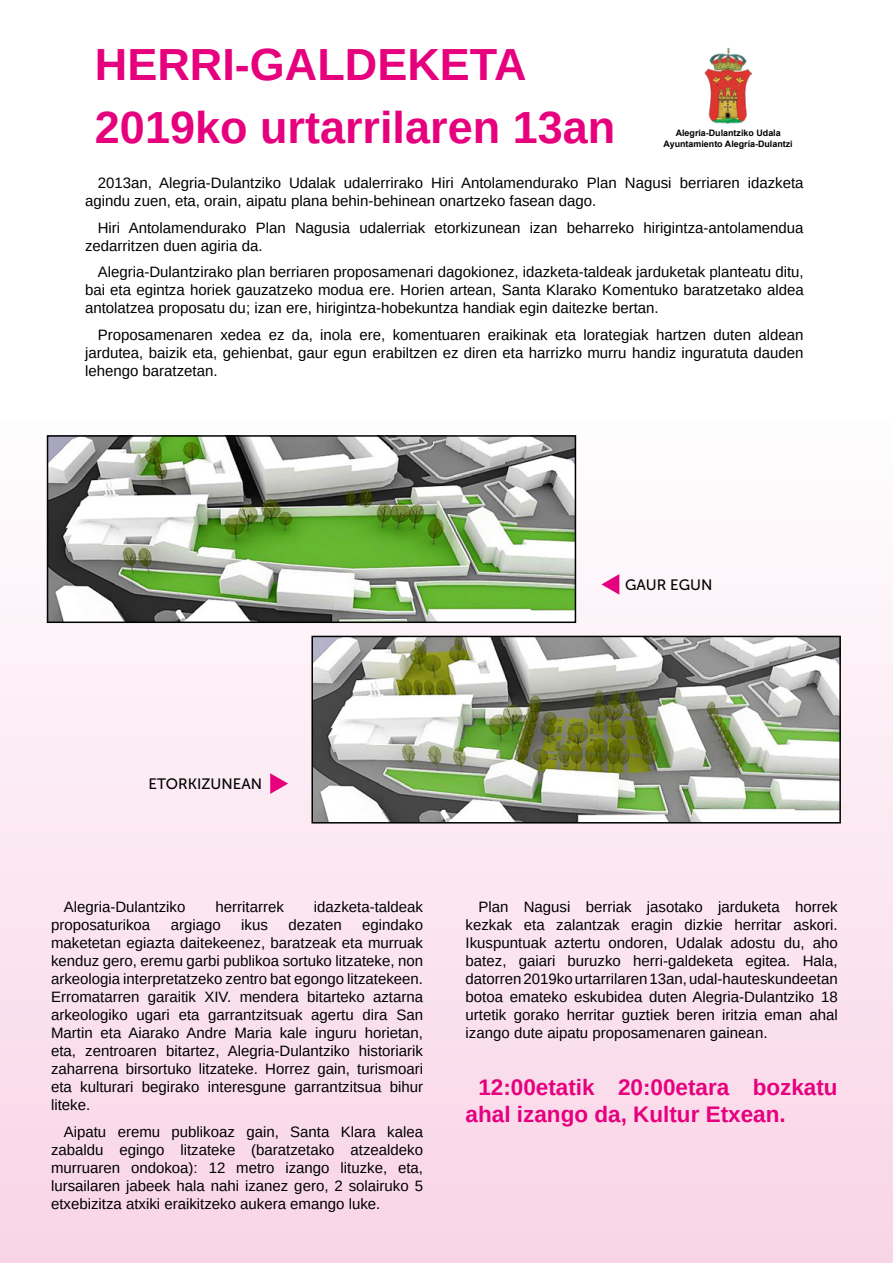
<style>
.page{position:relative;width:893px;height:1263px;background:#fff}
.page>*{position:absolute;margin:0;border:0;box-sizing:border-box;transform-origin:0 0}
.t1{font:700 45px/62.6px "Arimo";color:#e6007d}
.t2{font:700 22.5px/27px "Arimo";color:#e6007d}
.t3{font:15px/18px "Arimo";color:#000;text-align:justify}
.t4{font:15px "Museo Sans 500";color:#000}
.t5{font:700 8.85px/10.6px "Arial";color:#000;text-align:center}
</style>
<div class="page">
<div style="left:0;top:421px;width:893px;height:842px;background:linear-gradient(to bottom,#fdfdfd,#f9d4e7)"></div>
<img style="left:705px;top:48px;width:46px;height:76px">
<img style="left:50px;top:438px;width:523px;height:182px">
<div style="left:47px;top:435px;width:529px;height:188px;border:2px solid #000"></div>
<img style="left:314px;top:639px;width:524px;height:181px">
<div style="left:311px;top:636px;width:530px;height:187px;border:2px solid #000"></div>
<svg style="left:601px;top:574px;width:18px;height:21px"></svg>
<svg style="left:270px;top:773px;width:18px;height:21px"></svg>
<h1 class="t1" style="left:95px;top:34px;width:522px">HERRI-GALDEKETA<br>2019ko urtarrilaren 13an</h1>
<p class="t5" style="left:664px;top:128px;width:131px">Alegria-Dulantziko Udala<br>Ayuntamiento Alegría-Dulantzi</p>
<p class="t3" style="left:85px;top:174px;width:720px;text-indent:13px">2013an, Alegria-Dulantziko Udalak udalerrirako Hiri Antolamendurako Plan Nagusi berriaren idazketa agindu zuen, eta, orain, aipatu plana behin-behinean onartzeko fasean dago.</p>
<p class="t3" style="left:85px;top:219px;width:720px;text-indent:13px">Hiri Antolamendurako Plan Nagusia udalerriak etorkizunean izan beharreko hirigintza-antolamendua zedarritzen duen agiria da.</p>
<p class="t3" style="left:85px;top:263px;width:720px;text-indent:13px">Alegria-Dulantzirako plan berriaren proposamenari dagokionez, idazketa-taldeak jarduketak planteatu ditu, bai eta egintza horiek gauzatzeko modua ere. Horien artean, Santa Klarako Komentuko baratzetako aldea antolatzea proposatu du; izan ere, hirigintza-hobekuntza handiak egin daitezke bertan.</p>
<p class="t3" style="left:85px;top:326px;width:720px;text-indent:13px">Proposamenaren xedea ez da, inola ere, komentuaren eraikinak eta lorategiak hartzen duten aldean jardutea, baizik eta, gehienbat, gaur egun erabiltzen ez diren eta harrizko murru handiz inguratuta dauden lehengo baratzetan.</p>
<p class="t4" style="left:625px;top:576px;width:89px">GAUR EGUN</p>
<p class="t4" style="left:148px;top:776px;width:115px">ETORKIZUNEAN</p>
<p class="t3" style="left:64px;top:898px;width:123px">Alegria-Dulantziko</p>
<p class="t3" style="left:215px;top:898px;width:70px">herritarrek</p>
<p class="t3" style="left:314px;top:898px;width:111px">idazketa-taldeak</p>
<p class="t3" style="left:51px;top:916px;width:101px">proposaturikoa</p>
<p class="t3" style="left:171px;top:916px;width:52px">argiago</p>
<p class="t3" style="left:241px;top:916px;width:28px">ikus</p>
<p class="t3" style="left:288px;top:916px;width:55px">dezaten</p>
<p class="t3" style="left:51px;top:916px;width:374px;text-indent:311px">egindako maketetan egiazta daitekeenez, baratzeak eta murruak kenduz gero, eremu garbi publikoa sortuko litzateke, non arkeologia interpretatzeko zentro bat egongo litzatekeen.<br>Erromatarren garaitik XIV. mendera bitarteko aztarna arkeologiko ugari eta garrantzitsuak agertu dira San Martin eta Aiarako Andre Maria kale inguru horietan, eta, zentroaren bitartez, Alegria-Dulantziko historiarik zaharrena birsortuko litzateke. Horrez gain, turismoari eta kulturari begirako interesgune garrantzitsua bihur liteke.</p>
<p class="t3" style="left:51px;top:1123px;width:374px;text-indent:13px">Aipatu eremu publikoaz gain, Santa Klara kalea zabaldu egingo litzateke (baratzetako atzealdeko murruaren ondokoa): 12 metro izango lituzke, eta, lursailaren jabeek hala nahi izanez gero, 2 solairuko 5 etxebizitza atxiki eraikitzeko aukera emango luke.</p>
<p class="t3" style="left:466px;top:898px;width:374px;text-indent:13px">Plan Nagusi berriak jasotako jarduketa horrek kezkak eta zalantzak eragin dizkie herritar askori.<br>Ikuspuntuak aztertu ondoren, Udalak adostu du, aho batez, gaiari buruzko herri-galdeketa egitea. Hala, datorren 2019ko urtarrilaren 13an, udal-hauteskundeetan botoa emateko eskubidea duten Alegria-Dulantziko 18 urtetik gorako herritar guztiek beren iritzia eman ahal izango dute aipatu proposamenaren gainean.</p>
<h2 class="t2" style="left:466px;top:1074px;width:374px;text-indent:13px">12:00etatik 20:00etara bozkatu ahal izango da, Kultur Etxean.</h2>
</div>
